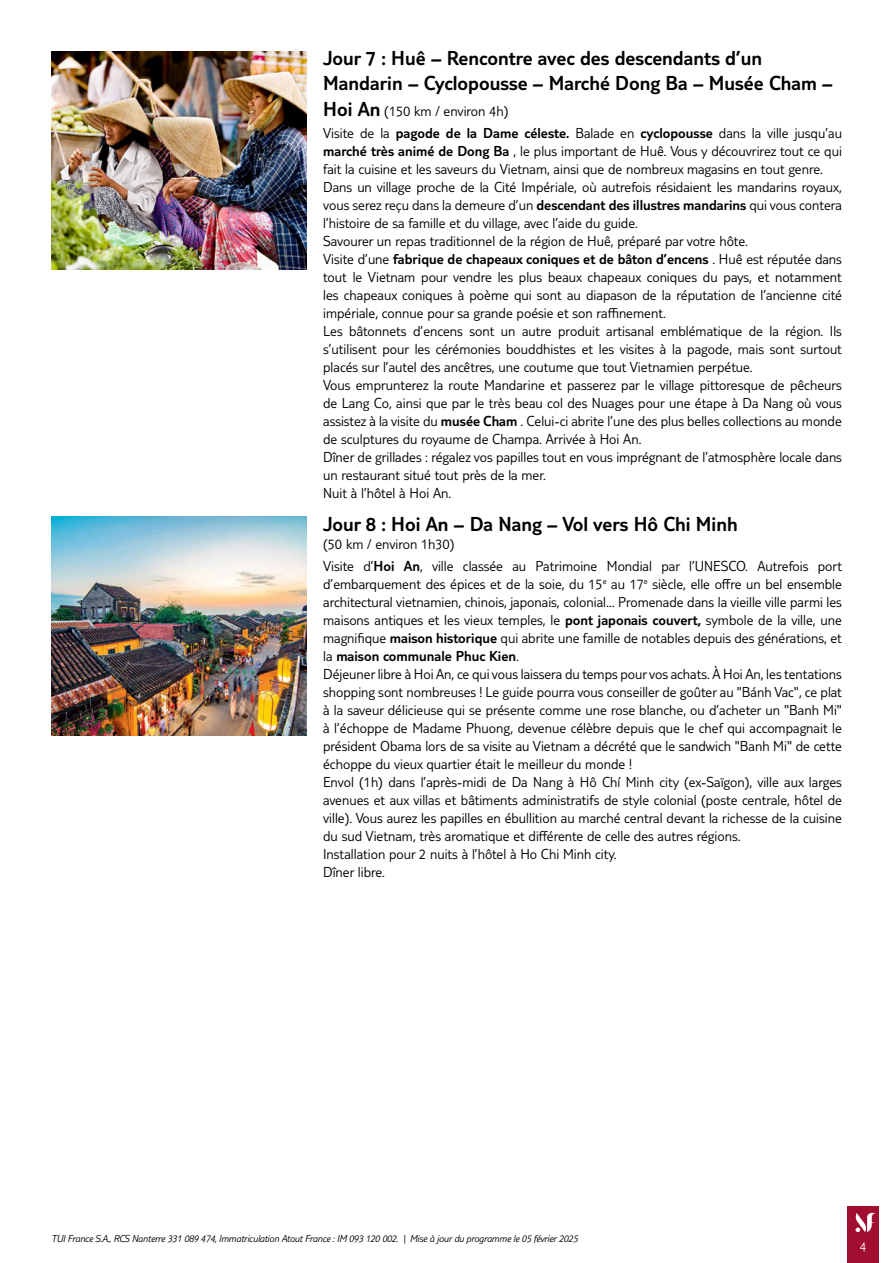
<style>
.page{position:relative;width:893px;height:1263px;background:#fff}
.page>*{position:absolute;margin:0;border:0;box-sizing:border-box;transform-origin:0 0}
.t1{font:300 21px/25.2px "TUI Type";color:#000}
.t2{font:300 15px/18px "TUI Type";color:#000}
.t3{font:300 13.5px "TUI Type";color:#fff}
.t4{font:italic 300 10.5px "TUI Type";letter-spacing:-.02em;color:#000}
.s1{font-size:21px}
.s2{font-style:inherit}
</style>
<div class="page">
<div style="left:847px;top:1206px;width:32px;height:57px;background:#a10e2f"></div>
<svg style="left:855px;top:1213px;width:21px;height:19px"></svg>
<img style="left:51px;top:51px;width:255px;height:219px">
<img style="left:51px;top:517px;width:255px;height:218px">
<h1 class="t1" style="left:323px;top:45px;width:511px">Jour 7 : Huê – Rencontre avec des descendants d’un<br>Mandarin – Cyclopousse – Marché Dong Ba – Musée Cham –</h1>
<p class="t2" style="left:323px;top:99px;width:520px;line-height:22.2px"><span class="s1">Hoi An</span> (150 km / environ 4h)<br>Visite de la <span class="s2">pagode de la Dame céleste.</span> Balade en <span class="s2">cyclopousse</span> dans la ville jusqu’au</p>
<p class="t2" style="left:323px;top:142px;width:520px"><span class="s2">marché très animé de Dong Ba</span> , le plus important de Huê. Vous y découvrirez tout ce qui fait la cuisine et les saveurs du Vietnam, ainsi que de nombreux magasins en tout genre.<br>Dans un village proche de la Cité Impériale, où autrefois résidaient les mandarins royaux, vous serez reçu dans la demeure d’un <span class="s2">descendant des illustres mandarins</span> qui vous contera l’histoire de sa famille et du village, avec l’aide du guide.<br>Savourer un repas traditionnel de la région de Huê, préparé par votre hôte.<br>Visite d’une <span class="s2">fabrique de chapeaux coniques et de bâton d’encens</span> . Huê est réputée dans tout le Vietnam pour vendre les plus beaux chapeaux coniques du pays, et notamment les chapeaux coniques à poème qui sont au diapason de la réputation de l’ancienne cité impériale, connue pour sa grande poésie et son raffinement.<br>Les bâtonnets d’encens sont un autre produit artisanal emblématique de la région. Ils s’utilisent pour les cérémonies bouddhistes et les visites à la pagode, mais sont surtout placés sur l’autel des ancêtres, une coutume que tout Vietnamien perpétue.<br>Vous emprunterez la route Mandarine et passerez par le village pittoresque de pêcheurs de Lang Co, ainsi que par le très beau col des Nuages pour une étape à Da Nang où vous assistez à la visite du <span class="s2">musée Cham</span> . Celui-ci abrite l’une des plus belles collections au monde de sculptures du royaume de Champa. Arrivée à Hoi An.<br>Dîner de grillades : régalez vos papilles tout en vous imprégnant de l’atmosphère locale dans un restaurant situé tout près de la mer.<br>Nuit à l’hôtel à Hoi An.</p>
<h1 class="t1" style="left:323px;top:511px;width:416px">Jour 8 : Hoi An – Da Nang – Vol vers Hô Chi Minh</h1>
<p class="t2" style="left:323px;top:532px;width:520px;line-height:22.2px">(50 km / environ 1h30)<br>Visite d’<span class="s2">Hoi An</span>, ville classée au Patrimoine Mondial par l’UNESCO. Autrefois port</p>
<p class="t2" style="left:323px;top:575px;width:520px">d’embarquement des épices et de la soie, du 15<sup>e</sup> au 17<sup>e</sup> siècle, elle offre un bel ensemble architectural vietnamien, chinois, japonais, colonial… Promenade dans la vieille ville parmi les maisons antiques et les vieux temples, le <span class="s2">pont japonais couvert,</span> symbole de la ville, une magnifique <span class="s2">maison historique</span> qui abrite une famille de notables depuis des générations, et la <span class="s2">maison communale Phuc Kien</span>.<br>Déjeuner libre à Hoi An, ce qui vous laissera du temps pour vos achats. À Hoi An, les tentations shopping sont nombreuses ! Le guide pourra vous conseiller de goûter au "Bánh Vac", ce plat à la saveur délicieuse qui se présente comme une rose blanche, ou d’acheter un "Banh Mi" à l’échoppe de Madame Phuong, devenue célèbre depuis que le chef qui accompagnait le président Obama lors de sa visite au Vietnam a décrété que le sandwich "Banh Mi" de cette échoppe du vieux quartier était le meilleur du monde !<br>Envol (1h) dans l’après-midi de Da Nang à Hô Chí Minh city (ex-Saïgon), ville aux larges avenues et aux villas et bâtiments administratifs de style colonial (poste centrale, hôtel de ville). Vous aurez les papilles en ébullition au marché central devant la richesse de la cuisine du sud Vietnam, très aromatique et différente de celle des autres régions.<br>Installation pour 2 nuits à l’hôtel à Ho Chi Minh city.<br>Dîner libre.</p>
<p class="t4" style="left:51px;top:1232px;width:528px">TUI France S.A., RCS Nanterre 331 089 474, Immatriculation Atout France : IM 093 120 002. | Mise à jour du programme le 05 février 2025</p>
<p class="t3" style="left:860px;top:1239px;width:8px">4</p>
</div>
